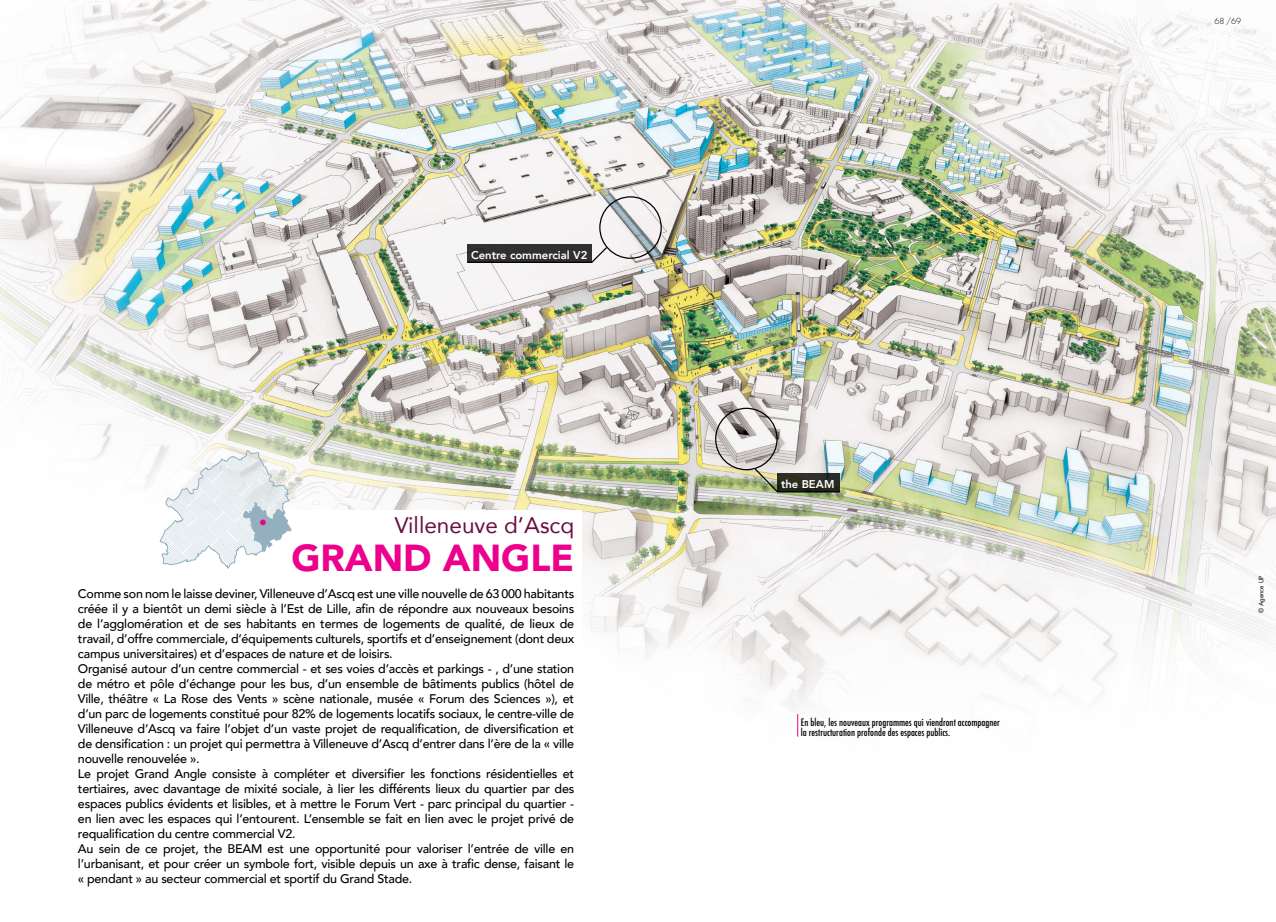
<style>
.page{position:relative;width:1276px;height:922px;background:#fff}
.page>*{position:absolute;margin:0;border:0;box-sizing:border-box;transform-origin:0 0}
.t1{font:900 37.5px "Avenir";color:#ec008c}
.t2{font:22.5px "Avenir";color:#6c0d44}
.t3{font:500 12.5px/15px "Avenir";letter-spacing:-.02em;color:#000}
.t4{font:800 11.25px "Avenir";color:#fff}
.t5{font:500 condensed 10px/10px "Futura";color:#000}
.t6{font:300 8.12px "Futura Std";color:#000}
.t7{font:6.25px "Futura Std";color:#000}
</style>
<div class="page">
<img style="left:0;top:0;width:1276px;height:737px">
<div style="left:0;top:510px;width:581px;height:68px;background:#fff"></div>
<svg style="left:160px;top:450px;width:131px;height:118px"></svg>
<div style="left:71px;top:578px;width:510px;height:312px;background:#fff"></div>
<div style="left:599px;top:196px;width:63px;height:63px;border:1px solid #000;border-radius:50%"></div>
<div style="left:467px;top:244px;width:125px;height:18px;background:#313031"></div>
<div style="left:715px;top:407px;width:62px;height:63px;border:1px solid #000;border-radius:50%"></div>
<svg style="left:753px;top:467px;width:88px;height:26px;background:#6f7263"></svg>
<svg style="left:466px;top:246px;width:142px;height:17px"></svg>
<svg style="left:797px;top:713px;width:1px;height:23px"></svg>
<p class="t4" style="left:471px;top:246px;width:118px">Centre commercial V2</p>
<h2 class="t2" style="left:395px;top:506px;width:181px">Villeneuve d’Ascq</h2>
<h1 class="t1" style="left:291px;top:526px;width:284px">GRAND ANGLE</h1>
<p class="t3" style="left:78px;top:585px;width:498px">Comme son nom le laisse deviner, Villeneuve d’Ascq est une ville nouvelle de 63 000 habitants créée il y a bientôt un demi siècle à l’Est de Lille, afin de répondre aux nouveaux besoins de l’agglomération et de ses habitants en termes de logements de qualité, de lieux de travail, d’offre commerciale, d’équipements culturels, sportifs et d’enseignement (dont deux campus universitaires) et d’espaces de nature et de loisirs.<br>Organisé autour d’un centre commercial - et ses voies d’accès et parkings - , d’une station de métro et pôle d’échange pour les bus, d’un ensemble de bâtiments publics (hôtel de Ville, théâtre « La Rose des Vents » scène nationale, musée « Forum des Sciences »), et d’un parc de logements constitué pour 82% de logements locatifs sociaux, le centre-ville de Villeneuve d’Ascq va faire l’objet d’un vaste projet de requalification, de diversification et de densification : un projet qui permettra à Villeneuve d’Ascq d’entrer dans l’ère de la « ville nouvelle renouvelée ».<br>Le projet Grand Angle consiste à compléter et diversifier les fonctions résidentielles et tertiaires, avec davantage de mixité sociale, à lier les différents lieux du quartier par des espaces publics évidents et lisibles, et à mettre le Forum Vert - parc principal du quartier - en lien avec les espaces qui l’entourent. L’ensemble se fait en lien avec le projet privé de requalification du centre commercial V2.<br>Au sein de ce projet, the BEAM est une opportunité pour valoriser l’entrée de ville en l’urbanisant, et pour créer un symbole fort, visible depuis un axe à trafic dense, faisant le « pendant » au secteur commercial et sportif du Grand Stade.</p>
<p class="t4" style="left:781px;top:475px;width:55px">the BEAM</p>
<p class="t5" style="left:801px;top:717px;width:200px">En bleu, les nouveaux programmes qui viendront accompagner la restructuration profonde des espaces publics.</p>
<p class="t6" style="left:1214px;top:17px;width:28px">68 /69</p>
<p class="t7" style="left:1257px;top:613px;width:39px;rotate:-90deg">© Agence UP</p>
</div>
